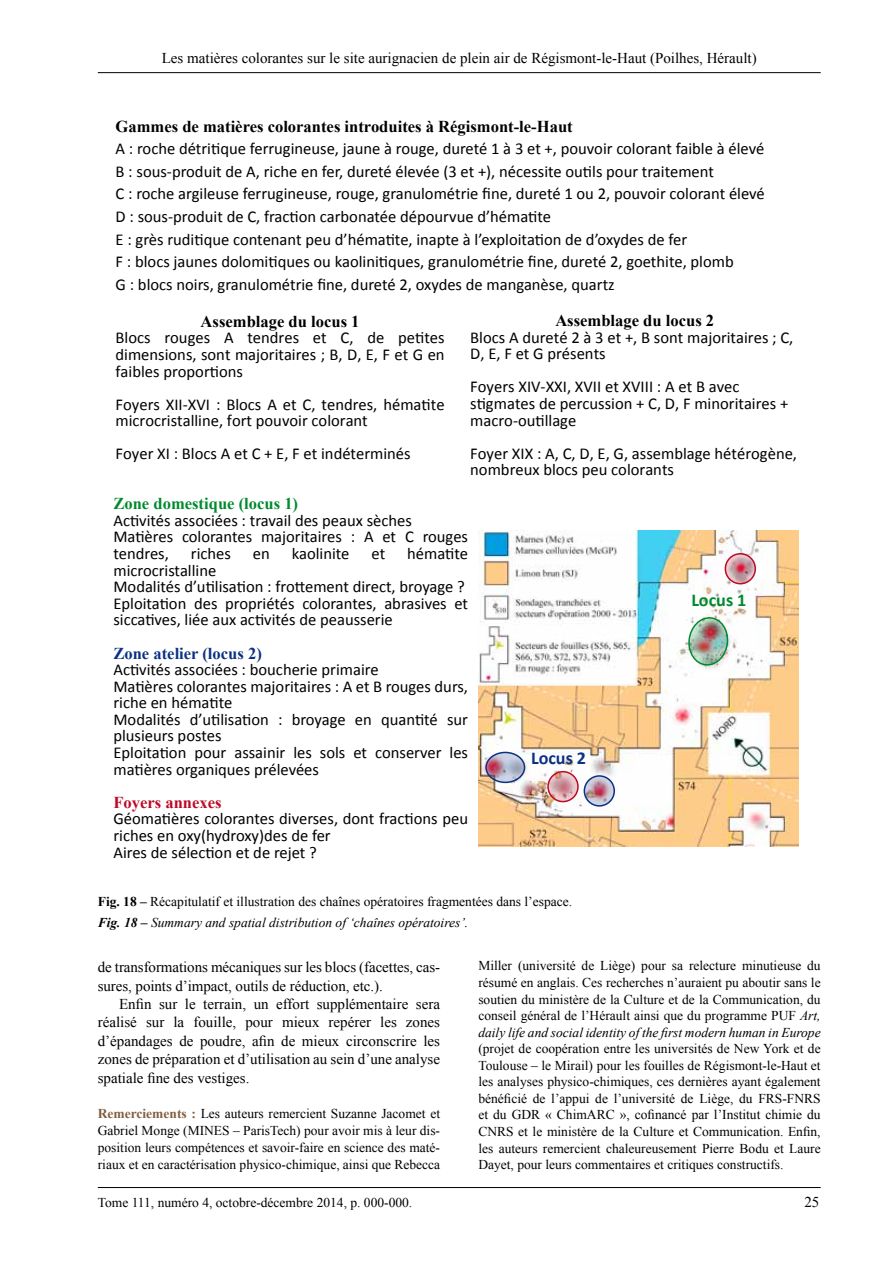
<style>
.page{position:relative;width:893px;height:1263px;background:#fff}
.page>*{position:absolute;margin:0;border:0;box-sizing:border-box;transform-origin:0 0}
.t1{font:700 18.15px "Calibri";color:#008a2e}
.t2{font:700 18.15px "Calibri";color:#0c3183}
.t3{font:16.65px/16.6px "Calibri";color:#000}
.t4{font:700 16.65px "Times New Roman";color:#000}
.t5{font:700 16.65px "Times New Roman";color:#008a2e}
.t6{font:700 16.65px "Times New Roman";color:#0c3183}
.t7{font:700 16.65px "Times New Roman";color:#bd0a26}
.t8{font:15px/18.5px "Times New Roman";color:#000}
.t9{font:13.5px/16.5px "Times New Roman";color:#000;text-align:justify}
.s1{font-weight:700}
.s2{font-weight:700;font-style:italic}
.s3{font-style:italic}
.s4{font-weight:700;color:#825d41}
</style>
<div class="page">
<hr style="left:98px;top:72px;width:723px;height:1px;background:#000">
<hr style="left:98px;top:1187px;width:723px;height:1px;background:#000">
<img style="left:478px;top:530px;width:321px;height:316px">
<svg style="left:725px;top:554px;width:30px;height:30px"></svg>
<div style="left:725px;top:553px;width:31px;height:31px;border:2px solid #bd0a26;border-radius:50%"></div>
<svg style="left:548px;top:772px;width:30px;height:29px"></svg>
<div style="left:547px;top:771px;width:32px;height:31px;border:2px solid #bd0a26;border-radius:50%"></div>
<svg style="left:584px;top:776px;width:30px;height:30px"></svg>
<div style="left:584px;top:775px;width:31px;height:32px;border:2px solid #0c3183;border-radius:50%"></div>
<svg style="left:486px;top:752px;width:39px;height:30px"></svg>
<div style="left:485px;top:752px;width:40px;height:31px;border:2px solid #0c3183;border-radius:50%"></div>
<img style="left:688px;top:616px;width:41px;height:50px">
<p class="t8" style="left:162px;top:49px;width:596px">Les matières colorantes sur le site aurignacien de plein air de Régismont-le-Haut (Poilhes, Hérault)</p>
<p class="t4" style="left:116px;top:114px;width:459px">Gammes de matières colorantes introduites à Régismont-le-Haut</p>
<p class="t3" style="left:116px;top:137px;width:651px;line-height:22.6px">A : roche détritique ferrugineuse, jaune à rouge, dureté 1 à 3 et +, pouvoir colorant faible à élevé B : sous-produit de A, riche en fer, dureté élevée (3 et +), nécessite outils pour traitement<br>C : roche argileuse ferrugineuse, rouge, granulométrie fine, dureté 1 ou 2, pouvoir colorant élevé D : sous-produit de C, fraction carbonatée dépourvue d’hématite<br>E : grès ruditique contenant peu d’hématite, inapte à l’exploitation de d’oxydes de fer<br>F : blocs jaunes dolomitiques ou kaolinitiques, granulométrie fine, dureté 2, goethite, plomb<br>G : blocs noirs, granulométrie fine, dureté 2, oxydes de manganèse, quartz</p>
<p class="t4" style="left:201px;top:310px;width:160px">Assemblage du locus 1</p>
<p class="t3" style="left:116px;top:330px;width:331px;text-align:justify">Blocs rouges A tendres et C, de petites dimensions, sont majoritaires ; B, D, E, F et G en faibles proportions</p>
<p class="t3" style="left:116px;top:396px;width:331px">Foyers XII-XVI : Blocs A et C, tendres, hématite microcristalline, fort pouvoir colorant</p>
<p class="t3" style="left:116px;top:446px;width:297px">Foyer XI : Blocs A et C + E, F et indéterminés</p>
<p class="t4" style="left:555px;top:309px;width:160px">Assemblage du locus 2</p>
<p class="t3" style="left:470px;top:329px;width:325px">Blocs A dureté 2 à 3 et +, B sont majoritaires ; C,<br>D, E, F et G présents</p>
<p class="t3" style="left:470px;top:379px;width:319px">Foyers XIV-XXI, XVII et XVIII : A et B avec stigmates de percussion + C, D, F minoritaires + macro-outillage</p>
<p class="t3" style="left:470px;top:445px;width:328px">Foyer XIX : A, C, D, E, G, assemblage hétérogène, nombreux blocs peu colorants</p>
<p class="t5" style="left:113px;top:492px;width:186px">Zone domestique (locus 1)</p>
<p class="t3" style="left:113px;top:512px;width:356px">Activités associées : travail des peaux sèches<br>Matières colorantes majoritaires : A et C rouges tendres,</p>
<p class="t3" style="left:191px;top:545px;width:42px">riches</p>
<p class="t3" style="left:253px;top:545px;width:18px">en</p>
<p class="t3" style="left:292px;top:545px;width:59px">kaolinite</p>
<p class="t3" style="left:372px;top:545px;width:15px">et</p>
<p class="t3" style="left:407px;top:545px;width:62px">hématite</p>
<p class="t3" style="left:113px;top:562px;width:356px">microcristalline<br>Modalités d’utilisation : frottement direct, broyage ?<br>Eploitation des propriétés colorantes, abrasives et siccatives, liée aux activités de peausserie</p>
<p class="t6" style="left:113px;top:641px;width:150px">Zone atelier (locus 2)</p>
<p class="t3" style="left:113px;top:661px;width:356px">Activités associées : boucherie primaire<br>Matières colorantes majoritaires : A et B rouges durs, riche en hématite<br>Modalités d’utilisation : broyage en quantité sur plusieurs postes<br>Eploitation pour assainir les sols et conserver les matières organiques prélevées</p>
<p class="t7" style="left:113px;top:791px;width:110px">Foyers annexes</p>
<p class="t3" style="left:113px;top:810px;width:356px">Géomatières colorantes diverses, dont fractions peu riches en oxy(hydroxy)des de fer<br>Aires de sélection et de rejet ?</p>
<p class="t2" style="left:531px;top:746px;width:57px">Locus 2</p>
<p class="t1" style="left:691px;top:588px;width:57px">Locus 1</p>
<p class="t9" style="left:98px;top:891px;width:476px;line-height:21px"><span class="s1">Fig. 18 –</span> Récapitulatif et illustration des chaînes opératoires fragmentées dans l’espace.<br><span class="s2">Fig. 18 –</span> <span class="s3">Summary and spatial distribution of ‘chaînes opératoires’.</span></p>
<p class="t8" style="left:98px;top:958px;width:344px">de transformations mécaniques sur les blocs (facettes, cas&shy;sures, points d’impact, outils de réduction, etc.).</p>
<p class="t8" style="left:98px;top:994px;width:344px;text-align:justify;text-indent:21px">Enfin sur le terrain, un effort supplémentaire sera réalisé sur la fouille, pour mieux repérer les zones d’épandages de poudre, afin de mieux circonscrire les zones de préparation et d’utilisation au sein d’une analyse spatiale fine des vestiges.</p>
<p class="t9" style="left:98px;top:1105px;width:344px;line-height:17px"><span class="s4">Remerciements :</span> Les auteurs remercient Suzanne Jacomet et Gabriel Monge (MINES – ParisTech) pour avoir mis à leur dis&shy;position leurs compétences et savoir-faire en science des maté&shy;riaux et en caractérisation physico-chimique, ainsi que Rebecca</p>
<p class="t9" style="left:478px;top:957px;width:344px">Miller (université de Liège) pour sa relecture minutieuse du résumé en anglais. Ces recherches n’auraient pu aboutir sans le soutien du ministère de la Culture et de la Communication, du conseil général de l’Hérault ainsi que du programme PUF <span class="s3">Art, daily life and social identity of the first modern human in Europe</span></p>
<p class="t9" style="left:478px;top:1040px;width:344px">(projet de coopération entre les universités de New York et de Toulouse – le Mirail) pour les fouilles de Régismont-le-Haut et les analyses physico-chimiques, ces dernières ayant également bénéficié de l’appui de l’université de Liège, du FRS-FNRS et du GDR « ChimARC », cofinancé par l’Institut chimie du CNRS et le ministère de la Culture et Communication. Enfin, les auteurs remercient chaleureusement Pierre Bodu et Laure Dayet, pour leurs commentaires et critiques constructifs.</p>
<p class="t9" style="left:98px;top:1194px;width:316px">Tome 111, numéro 4, octobre-décembre 2014, p. 000-000.</p>
<p class="t8" style="left:804px;top:1193px;width:16px">25</p>
</div>
